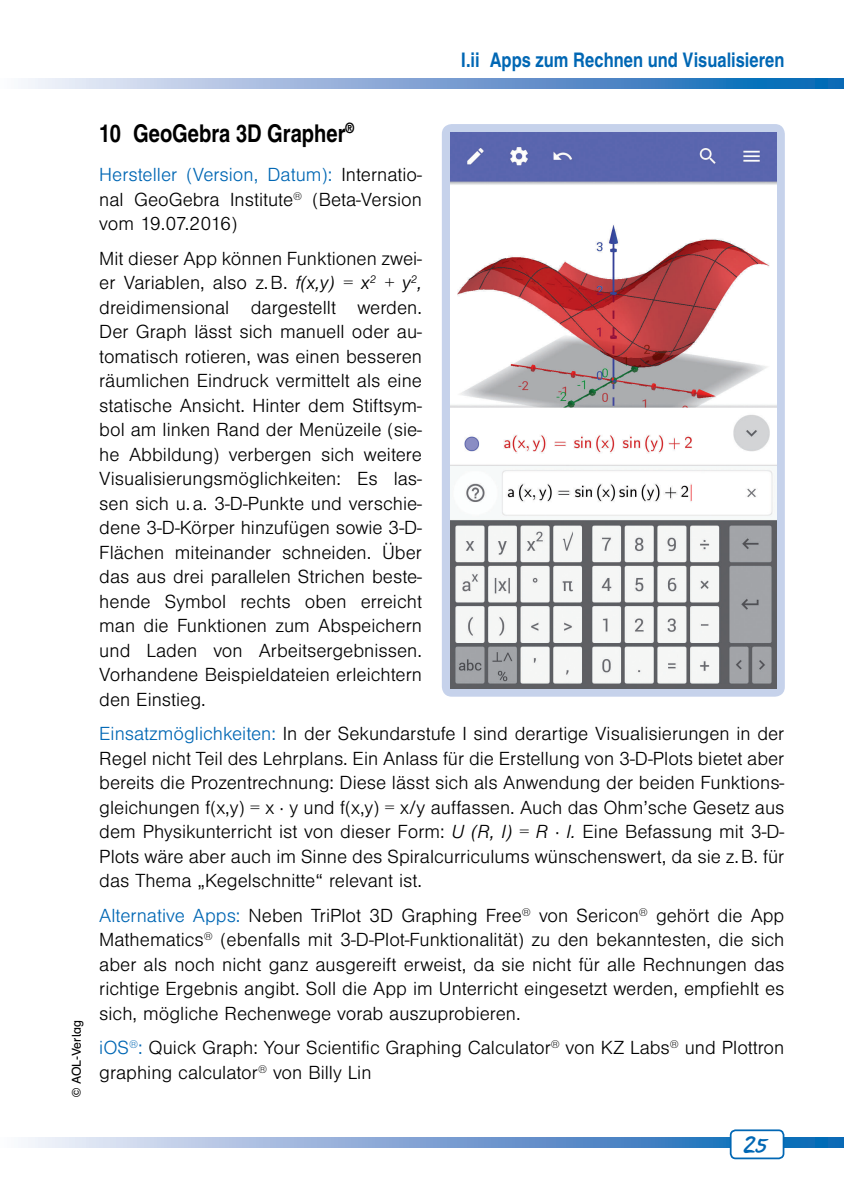
<style>
.page{position:relative;width:844px;height:1191px;background:#fff}
.page>*{position:absolute;margin:0;border:0;box-sizing:border-box;transform-origin:0 0}
.t1{font:26.25px "Elisabethvonelm";color:#0167b4}
.t2{font:24.5px "Nimbus San LOT Bol Con";color:#000}
.t3{font:20.12px "Nimbus San LOT Bol Con";color:#0167b4}
.t4{font:300 18.03px/24.5px "Nimbus San LOT";color:#000;text-align:justify}
.t5{font:12.25px "Auer Schulbuch";letter-spacing:.01em;color:#000}
.s1{color:#0167b4}
.s2{font-style:italic}
</style>
<div class="page">
<svg style="left:24px;top:1137px;width:819px;height:10px;background:#82a8d6"></svg>
<div style="left:730px;top:1130px;width:53px;height:28px;background:#fff;border-radius:5px"></div>
<div style="left:729px;top:1129px;width:55px;height:30px;border:2px solid #0167b4;border-radius:5px"></div>
<svg style="left:24px;top:78px;width:819px;height:10px;background:#7aa4d4"></svg>
<div style="left:441px;top:124px;width:343px;height:572px;background:#c6d2eb;border-radius:10px"></div>
<img style="left:450px;top:133px;width:326px;height:555px">
<p class="t3" style="left:461px;top:52px;width:325px">I.ii Apps zum Rechnen und Visualisieren</p>
<p class="t5" style="left:72px;top:1096px;width:78px;rotate:-90deg">© AOL-Verlag</p>
<h2 class="t2" style="left:99px;top:124px;width:256px">10 GeoGebra 3D Grapher<sup>®</sup></h2>
<p class="t4" style="left:99px;top:164px;width:324px"><span class="s1">Hersteller (Version, Datum):</span> Internatio&shy;nal GeoGebra Institute<sup>®</sup> (Beta-Version vom 19.07.2016)</p>
<p class="t4" style="left:99px;top:247px;width:324px">Mit dieser App können Funktionen zwei&shy;er Variablen, also z. B. <span class="s2">f(x,y) = x</span><sup>2</sup> <span class="s2">+ y</span><sup>2</sup><span class="s2">, </span>dreidimensional dargestellt werden.<br>Der Graph lässt sich manuell oder au&shy;tomatisch rotieren, was einen besseren räumlichen Eindruck vermittelt als eine statische Ansicht. Hinter dem Stiftsym&shy;bol am linken Rand der Menüzeile (sie&shy;he Abbildung) verbergen sich weitere Visualisierungsmöglichkeiten: Es las&shy;sen sich u. a. 3-D-Punkte und verschie&shy;dene 3-D-Körper hinzufügen sowie 3-D-Flächen miteinander schneiden. Über das aus drei parallelen Strichen beste&shy;hende Symbol rechts oben erreicht man die Funktionen zum Abspeichern und Laden von Arbeitsergebnissen.<br>Vorhandene Beispieldateien erleichtern den Einstieg.</p>
<p class="t4" style="left:99px;top:722px;width:686px"><span class="s1">Einsatzmöglichkeiten:</span> In der Sekundarstufe I sind derartige Visualisierungen in der Regel nicht Teil des Lehrplans. Ein Anlass für die Erstellung von 3-D-Plots bietet aber bereits die Prozentrechnung: Diese lässt sich als Anwendung der beiden Funktions&shy;gleichungen f(x,y) = x · y und f(x,y) = x/y auffassen. Auch das Ohm’sche Gesetz aus dem Physikunterricht ist von dieser Form: <span class="s2">U (R, I) = R</span> · <span class="s2">I.</span> Eine Befassung mit 3-D-Plots wäre aber auch im Sinne des Spiralcurriculums wünschenswert, da sie z. B. für das Thema „Kegelschnitte“ relevant ist.</p>
<p class="t4" style="left:99px;top:904px;width:686px"><span class="s1">Alternative Apps:</span> Neben TriPlot 3D Graphing Free<sup>®</sup> von Sericon<sup>®</sup> gehört die App Mathematics<sup>®</sup> (ebenfalls mit 3-D-Plot-Funktionalität) zu den bekanntesten, die sich aber als noch nicht ganz ausgereift erweist, da sie nicht für alle Rechnungen das richtige Ergebnis angibt. Soll die App im Unterricht eingesetzt werden, empfiehlt es sich, mögliche Rechenwege vorab auszuprobieren.</p>
<p class="t4" style="left:99px;top:1036px;width:686px"><span class="s1">iOS</span><sup>®</sup><span class="s1">:</span> Quick Graph: Your Scientific Graphing Calculator<sup>®</sup> von KZ Labs<sup>®</sup> und Plottron graphing calculator<sup>®</sup> von Billy Lin</p>
<h1 class="t1" style="left:743px;top:1134px;width:26px">25</h1>
</div>
